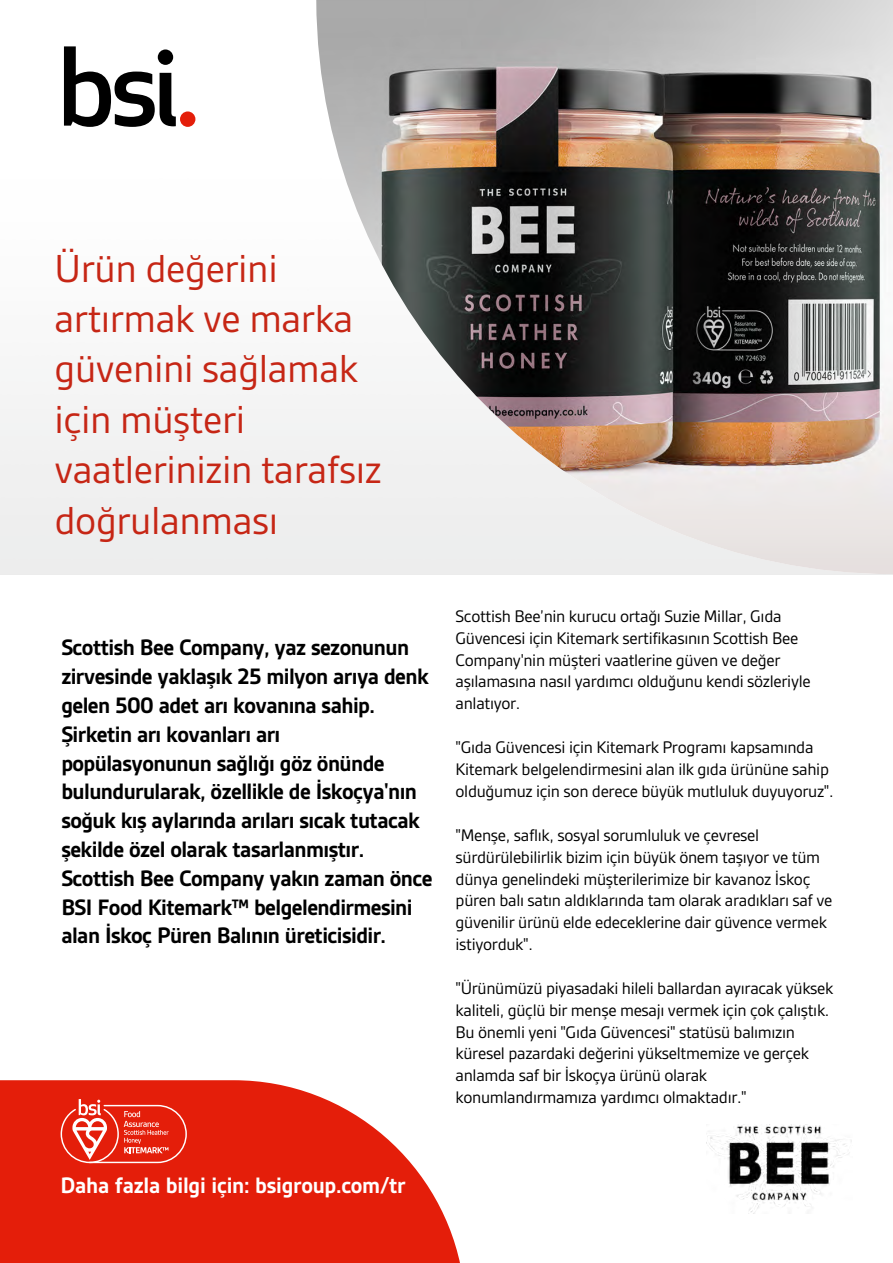
<style>
.page{position:relative;width:893px;height:1263px;background:#fff}
.page>*{position:absolute;margin:0;border:0;box-sizing:border-box;transform-origin:0 0}
.t1{font:42px/50.4px "Gesta";letter-spacing:-.01em;color:#c62615}
.t2{font:700 24px/28.8px "Gesta";letter-spacing:-.025em;color:#000}
.t3{font:700 24px "Gesta";letter-spacing:-.01em;color:#fff}
.t4{font:18px/21.8px "Gesta";letter-spacing:-.02em;color:#000}
</style>
<div class="page">
<svg style="left:0;top:1080px;width:460px;height:183px;background:#e73d2c"></svg>
<img style="left:316px;top:0;width:577px;height:574px">
<svg style="left:61px;top:1099px;width:126px;height:64px;background:#e94838"></svg>
<svg style="left:64px;top:46px;width:112px;height:81px"></svg>
<div style="left:180px;top:111px;width:15px;height:16px;background:#e41e0a;border-radius:50%"></div>
<img style="left:706px;top:1124px;width:146px;height:89px">
<h1 class="t1" style="left:55px;top:243px;width:329px">Ürün değerini artırmak ve marka güvenini sağlamak için müşteri vaatlerinizin tarafsız doğrulanması</h1>
<p class="t2" style="left:61px;top:633px;width:373px">Scottish Bee Company, yaz sezonunun zirvesinde yaklaşık 25 milyon arıya denk gelen 500 adet arı kovanına sahip.<br>Şirketin arı kovanları arı popülasyonunun sağlığı göz önünde bulundurularak, özellikle de İskoçya'nın soğuk kış aylarında arıları sıcak tutacak şekilde özel olarak tasarlanmıştır.<br>Scottish Bee Company yakın zaman önce BSI Food Kitemark™ belgelendirmesini alan İskoç Püren Balının üreticisidir.</p>
<p class="t4" style="left:456px;top:605px;width:357px">Scottish Bee’nin kurucu ortağı Suzie Millar, Gıda Güvencesi için Kitemark sertifikasının Scottish Bee Company'nin müşteri vaatlerine güven ve değer aşılamasına nasıl yardımcı olduğunu kendi sözleriyle anlatıyor.</p>
<p class="t4" style="left:456px;top:736px;width:380px">"Gıda Güvencesi için Kitemark Programı kapsamında<br>Kitemark belgelendirmesini alan ilk gıda ürününe sahip olduğumuz için son derece büyük mutluluk duyuyoruz".</p>
<p class="t4" style="left:456px;top:824px;width:378px">"Menşe, saflık, sosyal sorumluluk ve çevresel sürdürülebilirlik bizim için büyük önem taşıyor ve tüm dünya genelindeki müşterilerimize bir kavanoz İskoç püren balı satın aldıklarında tam olarak aradıkları saf ve güvenilir ürünü elde edeceklerine dair güvence vermek istiyorduk".</p>
<p class="t4" style="left:456px;top:977px;width:379px">"Ürünümüzü piyasadaki hileli ballardan ayıracak yüksek kaliteli, güçlü bir menşe mesajı vermek için çok çalıştık.<br>Bu önemli yeni "Gıda Güvencesi" statüsü balımızın küresel pazardaki değerini yükseltmemize ve gerçek anlamda saf bir İskoçya ürünü olarak konumlandırmamıza yardımcı olmaktadır."</p>
<h2 class="t3" style="left:61px;top:1171px;width:347px">Daha fazla bilgi için: bsigroup.com/tr</h2>
</div>
